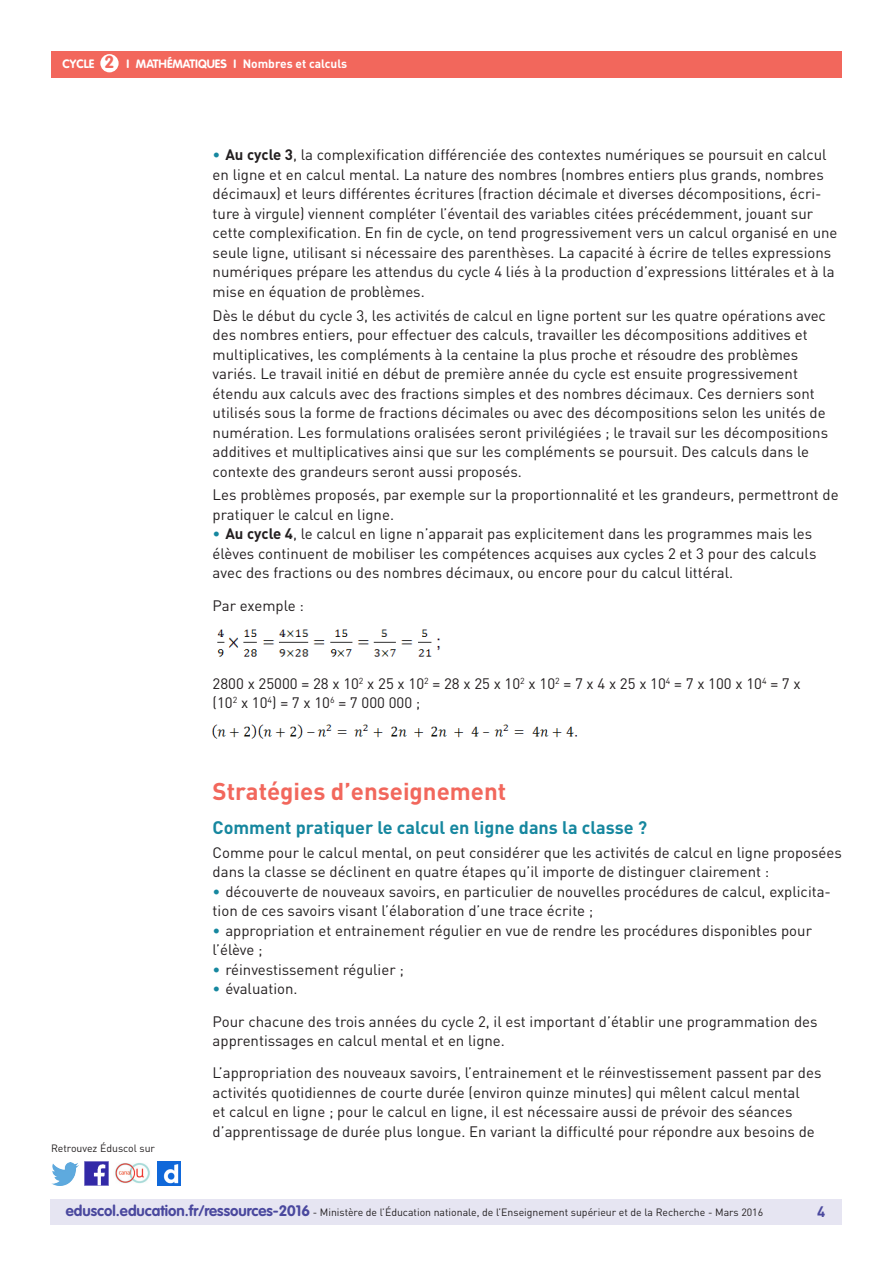
<style>
.page{position:relative;width:893px;height:1263px;background:#fff}
.page>*{position:absolute;margin:0;border:0;box-sizing:border-box;transform-origin:0 0}
._03_Titre_de_niveau{font:700 24px "DIN Pro";color:#f2675c}
._04_Titre_de_niveau{font:700 18px "DIN Pro";color:#16879f}
.t1{font:700 17.25px "VAG Rounded Std";color:#f2675c}
._06_Texte_courant{font:15px/19.5px "DIN Pro";color:#231f20}
._08_Liste_à_puces_ni{font:15px/19.5px "DIN Pro";color:#231f20}
.t2{font:700 15px "DIN Pro";color:#4a489e}
.t3{font:700 12px "VAG Rounded Std";color:#fff}
.t4{font:700 12px "DIN Pro";color:#fff}
.t5{font:10.5px "DIN Pro";color:#231f20}
.s1{color:#16879f}
.s2{font-weight:700}
.s3{font-family:"VAG Rounded Std";font-weight:700;font-size:15px;color:#4a489e}
</style>
<div class="page">
<div style="left:50px;top:1199px;width:791px;height:26px;background:#e6e5f2"></div>
<div style="left:51px;top:51px;width:791px;height:27px;background:#f2675c"></div>
<div style="left:100px;top:54px;width:19px;height:18px;background:#fff;border-radius:50%"></div>
<img style="left:85px;top:1162px;width:23px;height:23px">
<img style="left:51px;top:1163px;width:28px;height:22px">
<img style="left:158px;top:1162px;width:22px;height:23px">
<img style="left:115px;top:1163px;width:35px;height:21px">
<img style="left:217px;top:629px;width:223px;height:28px">
<img style="left:213px;top:724px;width:365px;height:15px">
<p class="t1" style="left:105px;top:52px;width:11px">2</p>
<p class="t4" style="left:243px;top:56px;width:106px">Nombres et calculs</p>
<p class="t3" style="left:63px;top:57px;width:33px">CYCLE</p>
<p class="t3" style="left:127px;top:57px;width:111px">I MATHÉMATIQUES I</p>
<p class="_08_Liste_à_puces_ni" style="left:213px;top:145px;width:626px"><span class="s1">•</span> <span class="s2">Au cycle 3</span>, la complexification différenciée des contextes numériques se poursuit en calcul en ligne et en calcul mental. La nature des nombres (nombres entiers plus grands, nombres décimaux) et leurs différentes écritures (fraction décimale et diverses décompositions, écri&shy;ture à virgule) viennent compléter l’éventail des variables citées précédemment, jouant sur cette complexification. En fin de cycle, on tend progressivement vers un calcul organisé en une seule ligne, utilisant si nécessaire des parenthèses. La capacité à écrire de telles expressions numériques prépare les attendus du cycle 4 liés à la production d’expressions littérales et à la mise en équation de problèmes.</p>
<p class="_06_Texte_courant" style="left:213px;top:305px;width:617px">Dès le début du cycle 3, les activités de calcul en ligne portent sur les quatre opérations avec des nombres entiers, pour effectuer des calculs, travailler les décompositions additives et multiplicatives, les compléments à la centaine la plus proche et résoudre des problèmes variés. Le travail initié en début de première année du cycle est ensuite progressivement étendu aux calculs avec des fractions simples et des nombres décimaux. Ces derniers sont utilisés sous la forme de fractions décimales ou avec des décompositions selon les unités de numération. Les formulations oralisées seront privilégiées ; le travail sur les décompositions additives et multiplicatives ainsi que sur les compléments se poursuit. Des calculs dans le contexte des grandeurs seront aussi proposés.</p>
<p class="_06_Texte_courant" style="left:213px;top:485px;width:628px">Les problèmes proposés, par exemple sur la proportionnalité et les grandeurs, permettront de pratiquer le calcul en ligne.</p>
<p class="_08_Liste_à_puces_ni" style="left:213px;top:524px;width:605px"><span class="s1">•</span> <span class="s2">Au cycle 4</span>, le calcul en ligne n’apparait pas explicitement dans les programmes mais les élèves continuent de mobiliser les compétences acquises aux cycles 2 et 3 pour des calculs avec des fractions ou des nombres décimaux, ou encore pour du calcul littéral.</p>
<p class="_06_Texte_courant" style="left:213px;top:595px;width:93px">Par exemple :</p>
<p class="t5" style="left:51px;top:1141px;width:106px">Retrouvez Éduscol sur</p>
<p class="_06_Texte_courant" style="left:213px;top:673px;width:590px">2800 x 25000 = 28 x 10<sup>2</sup> x 25 x 10<sup>2</sup> = 28 x 25 x 10<sup>2</sup> x 10<sup>2</sup> = 7 x 4 x 25 x 10<sup>4</sup> = 7 x 100 x 10<sup>4</sup> = 7 x (10<sup>2</sup> x 10<sup>4</sup>) = 7 x 10<sup>6</sup> = 7 000 000 ;</p>
<p class="_03_Titre_de_niveau" style="left:213px;top:775px;width:295px">Stratégies d’enseignement</p>
<p class="_04_Titre_de_niveau" style="left:213px;top:816px;width:436px">Comment pratiquer le calcul en ligne dans la classe ?</p>
<p class="_06_Texte_courant" style="left:213px;top:842px;width:631px">Comme pour le calcul mental, on peut considérer que les activités de calcul en ligne proposées dans la classe se déclinent en quatre étapes qu’il importe de distinguer clairement :</p>
<p class="_08_Liste_à_puces_ni" style="left:213px;top:881px;width:620px"><span class="s1">•</span> découverte de nouveaux savoirs, en particulier de nouvelles procédures de calcul, explicita&shy;tion de ces savoirs visant l’élaboration d’une trace écrite ;</p>
<p class="_08_Liste_à_puces_ni" style="left:213px;top:920px;width:601px"><span class="s1">•</span> appropriation et entrainement régulier en vue de rendre les procédures disponibles pour l’élève ;</p>
<p class="_08_Liste_à_puces_ni" style="left:213px;top:959px;width:193px"><span class="s1">•</span> réinvestissement régulier ;</p>
<p class="_08_Liste_à_puces_ni" style="left:213px;top:979px;width:86px"><span class="s1">•</span> évaluation.</p>
<p class="_06_Texte_courant" style="left:213px;top:1011px;width:606px">Pour chacune des trois années du cycle 2, il est important d’établir une programmation des apprentissages en calcul mental et en ligne.</p>
<p class="_06_Texte_courant" style="left:213px;top:1063px;width:610px">L’appropriation des nouveaux savoirs, l’entrainement et le réinvestissement passent par des activités quotidiennes de courte durée (environ quinze minutes) qui mêlent calcul mental<br>et calcul en ligne ; pour le calcul en ligne, il est nécessaire aussi de prévoir des séances d’apprentissage de durée plus longue. En variant la difficulté pour répondre aux besoins de</p>
<p class="t5" style="left:66px;top:1205px;width:699px"><span class="s3">eduscol.education.fr/ressources-2016</span> - Ministère de l’Éducation nationale, de l’Enseignement supérieur et de la Recherche - Mars 2016</p>
<p class="t2" style="left:817px;top:1201px;width:10px">4</p>
</div>
